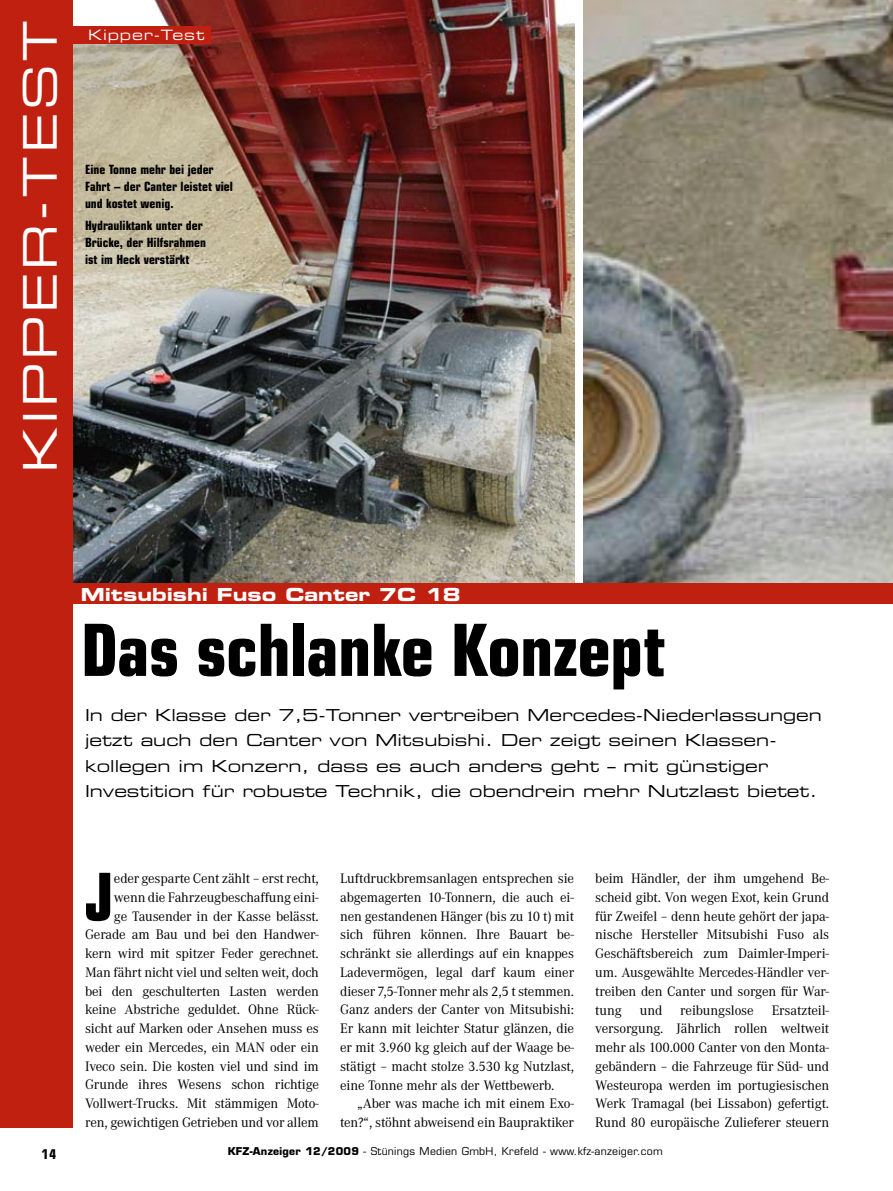
<style>
.page{position:relative;width:893px;height:1191px;background:#fff}
.page>*{position:absolute;margin:0;border:0;box-sizing:border-box;transform-origin:0 0}
.t1{font:700 condensed 72px "Eurostile";letter-spacing:-.01em;color:#000}
.t2{font:700 condensed 66px "Eurostile";color:#000}
.t3{font:46.5px "Eurostile Extended Two";letter-spacing:.07em;color:#fff}
.t4{font:18px "Eurostile Bold Extended Two";color:#fff}
.t5{font:16.5px/25.5px "Eurostile Extended Two";color:#000}
.t6{font:14.25px/18.8px "Corporate A";letter-spacing:-.01em;color:#000;text-align:justify}
.t7{font:14.25px "Eurostile Extended Two";letter-spacing:.06em;color:#fff}
.t8{font:700 condensed 13.5px "Eurostile";color:#000}
.t9{font:700 condensed 12.75px/17.2px "Eurostile";color:#000}
.t10{font:10.5px "Eurostile";letter-spacing:.025em;color:#000}
.s1{font-weight:700}
</style>
<div class="page">
<img style="left:72px;top:0;width:503px;height:584px">
<img style="left:584px;top:0;width:309px;height:584px">
<div style="left:65px;top:26px;width:145px;height:17px;background:#c02010"></div>
<div style="left:0;top:0;width:72px;height:1127px;background:#c02010"></div>
<div style="left:0;top:584px;width:893px;height:19px;background:#c02010"></div>
<h3 class="t3" style="left:8px;top:473px;width:454px;rotate:-90deg">Ki pper-TEST</h3>
<p class="t7" style="left:88px;top:25px;width:118px">Kipper-Test</p>
<p class="t9" style="left:85px;top:160px;width:149px">Eine Tonne mehr bei jeder<br>Fahrt – der Canter leistet viel und kostet wenig.</p>
<p class="t9" style="left:85px;top:216px;width:122px">Hydrauliktank unter der<br>Brücke, der Hilfsrahmen ist im Heck verstärkt</p>
<p class="t4" style="left:81px;top:582px;width:381px">Mitsubishi Fuso Canter 7C 18</p>
<h1 class="t1" style="left:81px;top:606px;width:586px">Das schlanke Konzept</h1>
<p class="t5" style="left:85px;top:701px;width:738px">In der Klasse der 7,5-Tonner vertreiben Mercedes-Niederlassungen jetzt auch den Canter von Mitsubishi. Der zeigt seinen Klassen&shy;kollegen im Konzern, dass es auch anders geht – mit günstiger Investition für robuste Technik, die obendrein mehr Nutzlast bietet.</p>
<p class="t8" style="left:42px;top:1145px;width:16px">14</p>
<h2 class="t2" style="left:85px;top:857px;width:30px">J</h2>
<p class="t6" style="left:85px;top:869px;width:235px;text-align:right">eder gesparte Cent zählt – erst recht, wenn die Fahrzeugbeschaffung eini-<br>ge Tausender in der Kasse belässt.<br>Gerade am Bau und bei den Handwer&shy;kern wird mit spitzer Feder gerechnet.<br>Man fährt nicht viel und selten weit, doch bei den geschulterten Lasten werden keine Abstriche geduldet. Ohne Rück&shy;sicht auf Marken oder Ansehen muss es weder ein Mercedes, ein MAN oder ein Iveco sein. Die kosten viel und sind im Grunde ihres Wesens schon richtige Vollwert-Trucks. Mit stämmigen Moto&shy;ren, gewichtigen Getrieben und vor allem</p>
<p class="t6" style="left:340px;top:869px;width:235px">Luftdruckbremsanlagen entsprechen sie abgemagerten 10-Tonnern, die auch ei&shy;nen gestandenen Hänger (bis zu 10 t) mit sich führen können. Ihre Bauart be&shy;schränkt sie allerdings auf ein knappes Ladevermögen, legal darf kaum einer dieser 7,5-Tonner mehr als 2,5 t stemmen.<br>Ganz anders der Canter von Mitsubishi:<br>Er kann mit leichter Statur glänzen, die er mit 3.960 kg gleich auf der Waage be&shy;stätigt – macht stolze 3.530 kg Nutzlast, eine Tonne mehr als der Wettbewerb.</p>
<p class="t6" style="left:340px;top:1094px;width:235px;text-align:right">„Aber was mache ich mit einem Exo&shy;ten?“, stöhnt abweisend ein Baupraktiker</p>
<p class="t6" style="left:595px;top:869px;width:235px">beim Händler, der ihm umgehend Be&shy;scheid gibt. Von wegen Exot, kein Grund für Zweifel – denn heute gehört der japa&shy;nische Hersteller Mitsubishi Fuso als Geschäftsbereich zum Daimler-Imperi&shy;um. Ausgewählte Mercedes-Händler ver&shy;treiben den Canter und sorgen für War&shy;tung</p>
<p class="t6" style="left:595px;top:1000px;width:235px;text-indent:176px">Ersatzteil&shy;versorgung. Jährlich rollen weltweit mehr als 100.000 Canter von den Monta&shy;gebändern – die Fahrzeuge für Süd- und Westeuropa werden im portugiesischen Werk Tramagal (bei Lissabon) gefertigt.<br>Rund 80 europäische Zulieferer steuern</p>
<p class="t6" style="left:640px;top:1000px;width:24px">und</p>
<p class="t6" style="left:680px;top:1000px;width:75px">reibungslose</p>
<p class="t10" style="left:228px;top:1144px;width:437px"><span class="s1">KFZ-Anzeiger 12/2009</span> - Stünings Medien GmbH, Krefeld - www.kfz-anzeiger.com</p>
</div>
